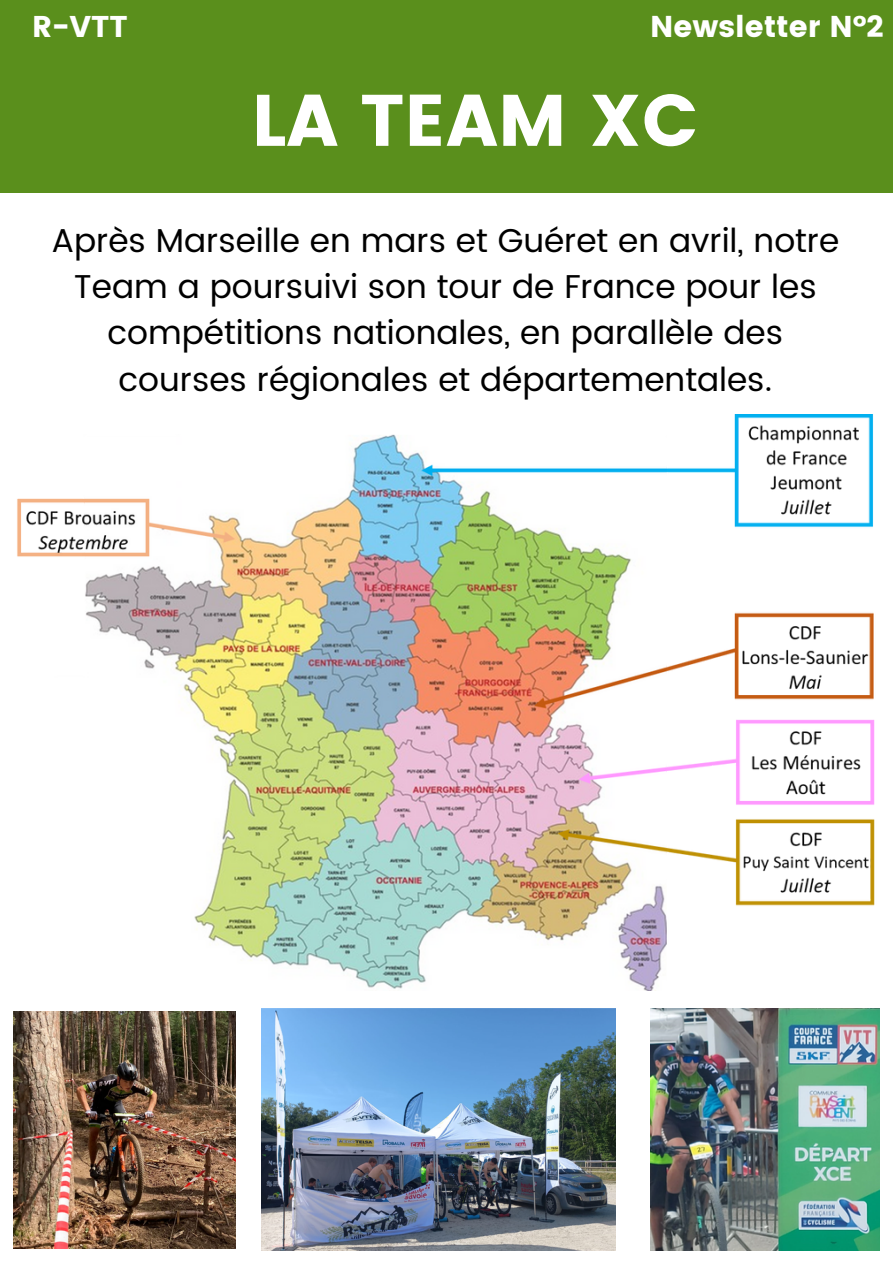
<style>
.page{position:relative;width:893px;height:1264px;background:#fff}
.page>*{position:absolute;margin:0;border:0;box-sizing:border-box;transform-origin:0 0}
.t1{font:72.75px "Poppins";color:#fff}
.t2{font:33px/46.2px "Poppins";color:#000;text-align:center}
.t3{font:30px "Poppins";color:#fff}
</style>
<div class="page">
<div style="left:0;top:0;width:892px;height:193px;background:#5a8f1c"></div>
<img style="left:17px;top:414px;width:858px;height:576px">
<img style="left:261px;top:1008px;width:355px;height:242px">
<img style="left:13px;top:1011px;width:222px;height:237px">
<img style="left:650px;top:1008px;width:229px;height:242px">
<p class="t3" style="left:32px;top:9px;width:97px">R-VTT</p>
<p class="t3" style="left:650px;top:9px;width:235px">Newsletter N°2</p>
<p class="t1" style="left:251px;top:78px;width:447px">LA TEAM XC</p>
<p class="t2" style="left:51px;top:218px;width:789px">Après Marseille en mars et Guéret en avril, notre Team a poursuivi son tour de France pour les compétitions nationales, en parallèle des courses régionales et départementales.</p>
</div>
